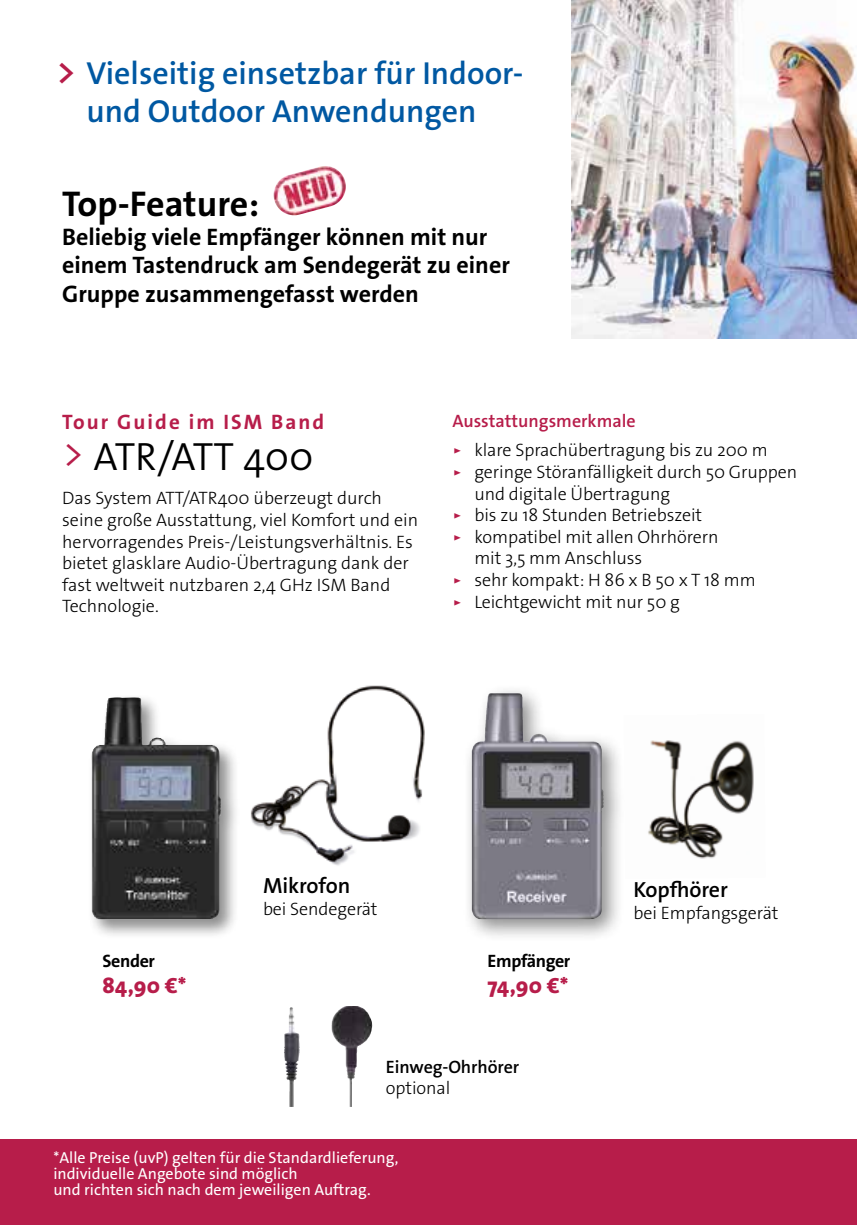
<style>
.page{position:relative;width:857px;height:1225px;background:#fff}
.page>*{position:absolute;margin:0;border:0;box-sizing:border-box;transform-origin:0 0}
.t1{font:300 39.6px "The Sans Os F";color:#000}
.t2{font:700 36px "The Sans Os F";letter-spacing:-.005em;color:#000}
.t3{font:600 32px/38.4px "The Sans Os F";color:#0058a2;text-align:center}
.t4{font:700 24px/28.8px "The Sans Os F";color:#000}
.t5{font:600 22px "The Sans Os F";letter-spacing:-.005em;color:#000}
.t6{font:800 22px "The Sans Os F";color:#b71d4a}
.t7{font:700 21px "The Sans Os F";letter-spacing:.1em;color:#b71d4a}
.t8{font:300 18px/21.6px "The Sans Os F";letter-spacing:-.005em;color:#000}
.t9{font:700 18px "The Sans Os F";letter-spacing:-.02em;color:#000}
.t10{font:600 18px "The Sans Os F";letter-spacing:-.005em;color:#000}
.t11{font:16px/16px "The Sans Os F";color:#fff}
.s1{font-size:36px;color:#b71d4a}
.s2{color:#b71d4a}
.s3{font-weight:600;color:#b71d4a}
</style>
<div class="page">
<div style="left:0;top:1140px;width:856px;height:85px;background:#b71d4a"></div>
<img style="left:648px;top:740px;width:106px;height:119px">
<div style="left:87px;top:693px;width:154px;height:246px;background:#000;opacity:.45"></div>
<img style="left:91px;top:697px;width:130px;height:222px">
<div style="left:462px;top:684px;width:164px;height:258px;background:#000;opacity:.45"></div>
<img style="left:471px;top:693px;width:132px;height:226px">
<img style="left:250px;top:685px;width:175px;height:181px">
<img style="left:331px;top:1006px;width:41px;height:101px">
<img style="left:280px;top:166px;width:45px;height:14px">
<img style="left:571px;top:0;width:285px;height:338px">
<h3 class="t3" style="left:56px;top:54px;width:468px"><span class="s1">&gt;</span> Vielseitig einsetzbar für Indoor&shy;und Outdoor Anwendungen</h3>
<h2 class="t2" style="left:62px;top:180px;width:198px">Top-Feature:</h2>
<h3 class="t4" style="left:62px;top:222px;width:449px">Beliebig viele Empfänger können mit nur einem Tastendruck am Sendegerät zu einer<br>Gruppe zusammengefasst werden</h3>
<p class="t7" style="left:62px;top:408px;width:263px">Tour Guide im ISM Band</p>
<h1 class="t1" style="left:62px;top:431px;width:253px"><span class="s2">&gt;</span> ATR/ATT 400</h1>
<p class="t8" style="left:62px;top:487px;width:357px">Das System ATT/ATR400 überzeugt durch seine große Ausstattung, viel Komfort und ein hervorragendes Preis-/Leistungsverhältnis. Es bietet glasklare Audio-Übertragung dank der fast weltweit nutzbaren 2,4 GHz ISM Band Technologie.</p>
<p class="t8" style="left:452px;top:406px;width:316px;line-height:29.6px"><span class="s3">Ausstattungsmerkmale<br></span><span class="s2">▹</span> klare Sprachübertragung bis zu 200 m</p>
<p class="t8" style="left:452px;top:461px;width:346px"><span class="s2">▹</span> geringe Störanfälligkeit durch 50 Gruppen</p>
<p class="t8" style="left:474px;top:483px;width:197px">und digitale Übertragung</p>
<p class="t8" style="left:452px;top:504px;width:251px"><span class="s2">▹</span> bis zu 18 Stunden Betriebszeit</p>
<p class="t8" style="left:452px;top:526px;width:267px"><span class="s2">▹</span> kompatibel mit allen Ohrhörern</p>
<p class="t8" style="left:474px;top:548px;width:169px">mit 3,5 mm Anschluss</p>
<p class="t8" style="left:452px;top:569px;width:305px"><span class="s2">▹</span> sehr kompakt: H 86 x B 50 x T 18 mm</p>
<p class="t8" style="left:452px;top:591px;width:229px"><span class="s2">▹</span> Leichtgewicht mit nur 50 g</p>
<p class="t9" style="left:102px;top:949px;width:54px">Sender</p>
<p class="t6" style="left:102px;top:971px;width:85px">84,90 €*</p>
<p class="t5" style="left:263px;top:871px;width:89px">Mikrofon</p>
<p class="t8" style="left:263px;top:898px;width:116px">bei Sendegerät</p>
<p class="t9" style="left:487px;top:949px;width:84px">Empfänger</p>
<p class="t6" style="left:487px;top:971px;width:82px">74,90 €*</p>
<p class="t5" style="left:633px;top:876px;width:96px">Kopfhörer</p>
<p class="t8" style="left:633px;top:902px;width:146px">bei Empfangsgerät</p>
<p class="t10" style="left:386px;top:1055px;width:135px">Einweg-Ohrhörer</p>
<p class="t8" style="left:386px;top:1077px;width:66px">optional</p>
<p class="t11" style="left:53px;top:1149px;width:346px">*Alle Preise (uvP) gelten für die Standardlieferung, individuelle Angebote sind möglich<br>und richten sich nach dem jeweiligen Auftrag.</p>
</div>
